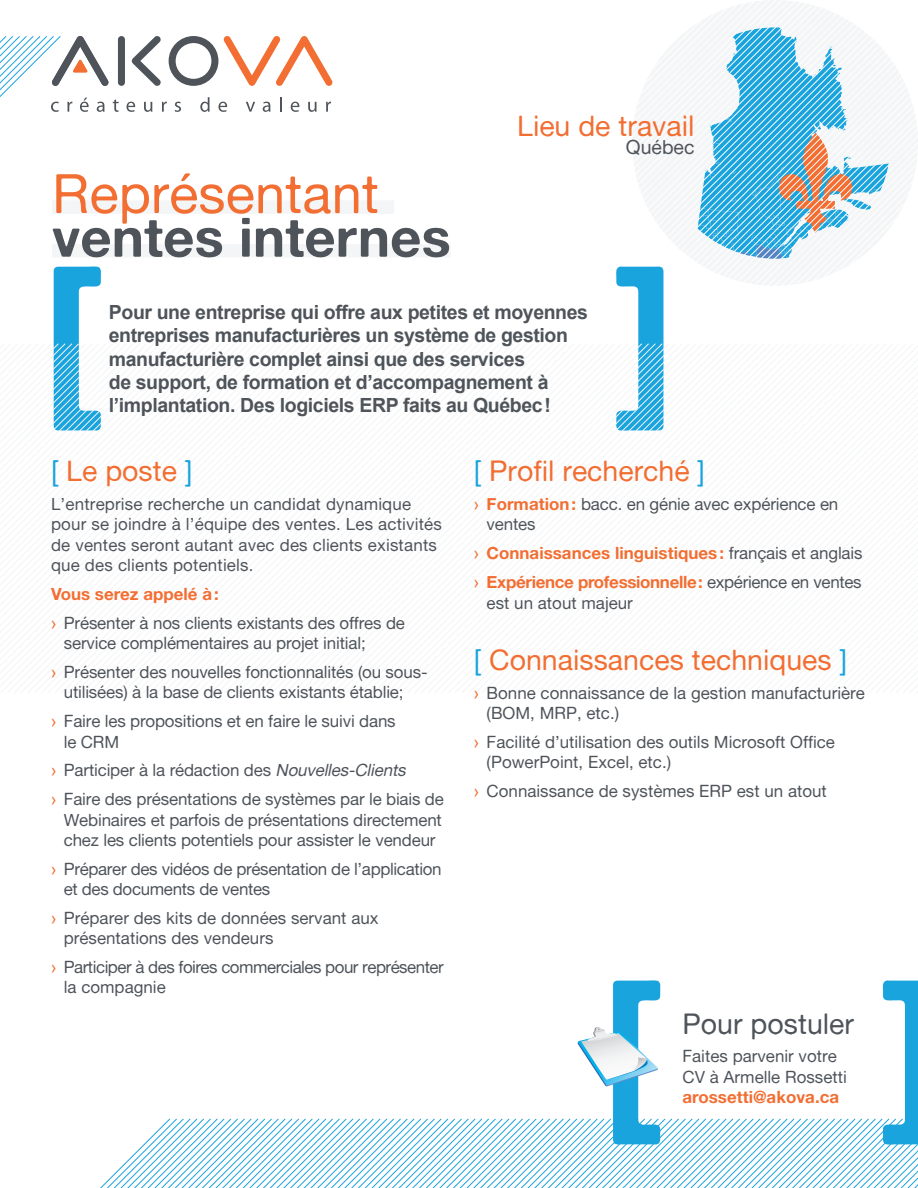
<style>
.page{position:relative;width:918px;height:1188px;background:#fff}
.page>*{position:absolute;margin:0;border:0;box-sizing:border-box;transform-origin:0 0}
.t1{font:180px "Alte Haas Grotesk Bold";color:#1aa4de}
.t2{font:54.45px "Alte Haas Grotesk Bold";color:#4e545a}
.t3{font:54.45px "Alte Haas Grotesk";color:#f26e32}
.t4{font:28.5px "Alte Haas Grotesk";color:#f26e32}
.t5{font:28.5px "Alte Haas Grotesk";color:#4e545a}
.t6{font:700 19.5px/23.4px "Arial";letter-spacing:-.02em;color:#4e545a}
.t7{font:19.5px "Alte Haas Grotesk";color:#4e545a}
.t8{font:16.95px/20.4px "Alte Haas Grotesk";letter-spacing:-.01em;color:#4e545a}
.t9{font:16.95px/20.4px "Alte Haas Grotesk";letter-spacing:.01em;color:#4e545a}
.t10{font:16.95px/28.8px "Alte Haas Grotesk Bold";color:#f26e32}
.t11{font:16.95px/20.4px "Alte Haas Grotesk";letter-spacing:-.03em;color:#4e545a}
.s1{color:#1aa4de}
.s2{font-family:"Arial";color:#f26e32}
.s3{font-style:italic}
.s4{font-family:"Alte Haas Grotesk Bold";color:#f26e32}
.s5{font-family:"Arial"}
.s6{font-family:"Alte Haas Grotesk";color:#4e545a}
</style>
<div class="page">
<svg style="left:633px;top:0;width:285px;height:285px"></svg>
<svg style="left:127px;top:102px;width:8px;height:10px"></svg>
<svg style="left:144px;top:102px;width:8px;height:10px"></svg>
<svg style="left:162px;top:102px;width:5px;height:10px"></svg>
<svg style="left:175px;top:102px;width:6px;height:10px"></svg>
<svg style="left:200px;top:97px;width:10px;height:15px"></svg>
<svg style="left:218px;top:102px;width:9px;height:10px"></svg>
<svg style="left:246px;top:102px;width:9px;height:10px"></svg>
<svg style="left:263px;top:102px;width:7px;height:10px"></svg>
<svg style="left:280px;top:97px;width:2px;height:15px"></svg>
<svg style="left:291px;top:102px;width:8px;height:10px"></svg>
<svg style="left:308px;top:102px;width:9px;height:10px"></svg>
<svg style="left:326px;top:102px;width:5px;height:10px"></svg>
<svg style="left:169px;top:36px;width:164px;height:50px"></svg>
<svg style="left:132px;top:36px;width:29px;height:50px"></svg>
<div style="left:118px;top:36px;width:7px;height:50px;background:#4e545a;border-radius:4px"></div>
<svg style="left:100px;top:1118px;width:818px;height:70px"></svg>
<svg style="left:0;top:36px;width:119px;height:76px"></svg>
<svg style="left:0;top:344px;width:918px;height:348px"></svg>
<svg style="left:577px;top:1027px;width:81px;height:60px"></svg>
<div style="left:52px;top:200px;width:342px;height:14px;background:#f4f5f6"></div>
<div style="left:52px;top:244px;width:399px;height:13px;background:#f4f5f6"></div>
<h2 class="t3" style="left:52px;top:161px;width:328px">Représentant</h2>
<h2 class="t2" style="left:52px;top:204px;width:400px">ventes internes</h2>
<h3 class="t4" style="left:517px;top:109px;width:179px">Lieu de travail</h3>
<p class="t7" style="left:626px;top:135px;width:70px">Québec</p>
<h1 class="t1" style="left:41px;top:223px;width:61px">[</h1>
<h1 class="t1" style="left:616px;top:223px;width:61px">]</h1>
<p class="t6" style="left:109px;top:301px;width:481px">Pour une entreprise qui offre aux petites et moyennes entreprises manufacturières un système de gestion manufacturière complet ainsi que des services<br>de support, de formation et d’accompagnement à l’implantation. Des logiciels ERP faits au Québec!</p>
<h3 class="t4" style="left:51px;top:454px;width:143px"><span class="s1">[</span> Le poste <span class="s1">]</span></h3>
<p class="t9" style="left:51px;top:494px;width:393px">L’entreprise recherche un candidat dynamique pour se joindre à l’équipe des ventes. Les activités de ventes seront autant avec des clients existants que des clients potentiels.</p>
<p class="t10" style="left:51px;top:579px;width:169px">Vous serez appelé à:</p>
<p class="t8" style="left:64px;top:612px;width:343px;text-indent:-13px"><span class="s2">›</span> Présenter à nos clients existants des offres de service complémentaires au projet initial;</p>
<p class="t8" style="left:64px;top:662px;width:365px;text-indent:-13px"><span class="s2">›</span> Présenter des nouvelles fonctionnalités (ou sous&shy;utilisées) à la base de clients existants établie;</p>
<p class="t8" style="left:64px;top:711px;width:333px;text-indent:-13px"><span class="s2">›</span> Faire les propositions et en faire le suivi dans le CRM</p>
<p class="t8" style="left:51px;top:756px;width:394px;line-height:28.8px"><span class="s2">›</span> Participer à la rédaction des <span class="s3">Nouvelles-Clients<br></span><span class="s2">›</span> Faire des présentations de systèmes par le biais de</p>
<p class="t8" style="left:64px;top:809px;width:380px">Webinaires et parfois de présentations directement chez les clients potentiels pour assister le vendeur</p>
<p class="t8" style="left:64px;top:858px;width:379px;text-indent:-13px"><span class="s2">›</span> Préparer des vidéos de présentation de l’application et des documents de ventes</p>
<p class="t8" style="left:64px;top:908px;width:316px;text-indent:-13px"><span class="s2">›</span> Préparer des kits de données servant aux présentations des vendeurs</p>
<p class="t11" style="left:64px;top:957px;width:382px;text-indent:-13px"><span class="s2">›</span> Participer à des foires commerciales pour représenter la compagnie</p>
<h3 class="t4" style="left:474px;top:454px;width:233px"><span class="s1">[</span> Profil recherché <span class="s1">]</span></h3>
<p class="t8" style="left:487px;top:494px;width:353px;text-indent:-13px"><span class="s2">›</span> <span class="s4">Formation:</span> bacc. en génie avec expérience en ventes</p>
<p class="t10" style="left:474px;top:539px;width:390px"><span class="s5">›</span> Connaissances linguistiques: <span class="s6">français et anglais </span><span class="s5">›</span> Expérience professionnelle: <span class="s6">expérience en ventes</span></p>
<p class="t8" style="left:487px;top:592px;width:148px">est un atout majeur</p>
<h3 class="t4" style="left:474px;top:643px;width:375px"><span class="s1">[</span> Connaissances techniques <span class="s1">]</span></h3>
<p class="t8" style="left:487px;top:682px;width:380px;text-indent:-13px"><span class="s2">›</span> Bonne connaissance de la gestion manufacturière (BOM, MRP, etc.)</p>
<p class="t8" style="left:487px;top:731px;width:350px;text-indent:-13px"><span class="s2">›</span> Facilité d’utilisation des outils Microsoft Office (PowerPoint, Excel, etc.)</p>
<p class="t8" style="left:474px;top:781px;width:355px"><span class="s2">›</span> Connaissance de systèmes ERP est un atout</p>
<h1 class="t1" style="left:601px;top:936px;width:344px">[ ]</h1>
<h3 class="t5" style="left:682px;top:1006px;width:173px">Pour postuler</h3>
<p class="t8" style="left:682px;top:1046px;width:166px">Faites parvenir votre<br>CV à Armelle Rossetti</p>
<p class="t10" style="left:682px;top:1082px;width:158px">arossetti@akova.ca</p>
</div>
